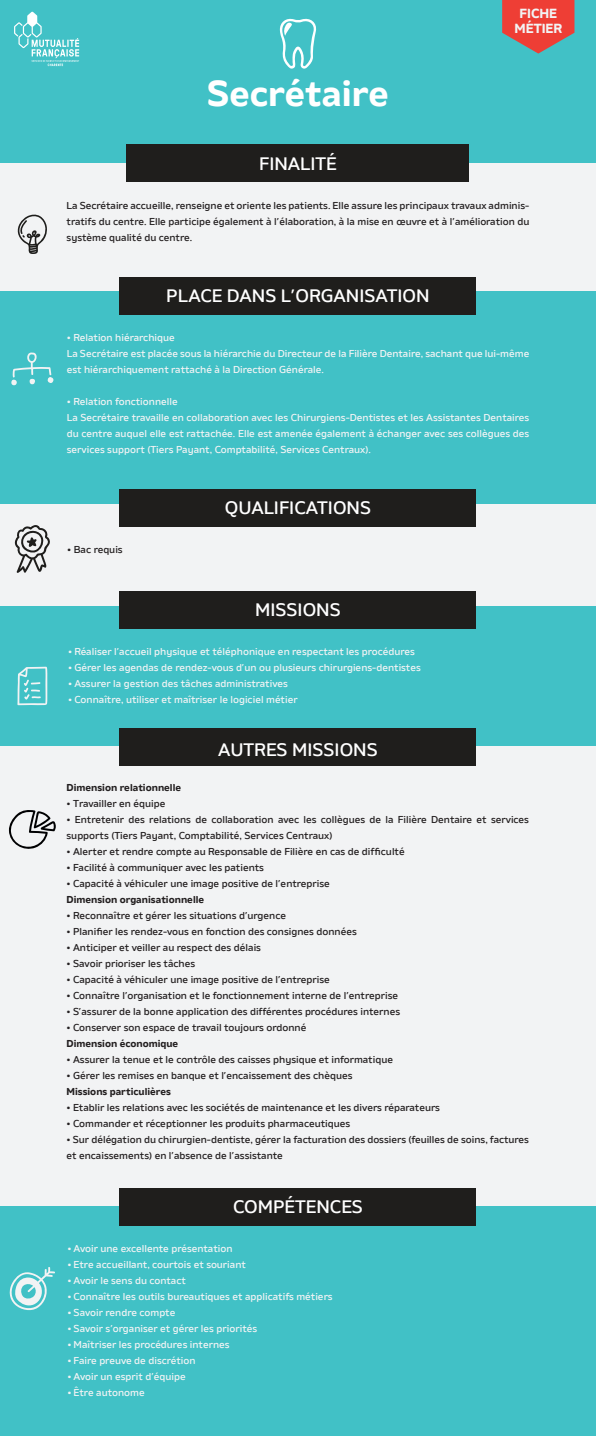
<style>
.page{position:relative;width:596px;height:1436px;background:#fff}
.page>*{position:absolute;margin:0;border:0;box-sizing:border-box;transform-origin:0 0}
.t1{font:36px "Amino Regular 13";color:#fff}
.t2{font:18px "Amino Regular 5";color:#fff}
.t3{font:13.2px/15px "Amino Regular 13";color:#f2f3f4;text-align:center}
.t4{font:10px/16px "Amino Regular 5";color:#231f20}
.t5{font:10px/16px "Amino Regular 5";color:#f2f3f4}
.t6{font:10px "Amino Regular 13";color:#231f20}
</style>
<div class="page">
<div style="left:0;top:0;width:595px;height:164px;background:#41c1c6"></div>
<div style="left:0;top:163px;width:595px;height:161px;background:#f2f3f4"></div>
<div style="left:126px;top:145px;width:343px;height:37px;background:#1f1e1c"></div>
<div style="left:0;top:291px;width:595px;height:265px;background:#41c1c6"></div>
<div style="left:120px;top:278px;width:356px;height:37px;background:#1f1e1c"></div>
<div style="left:0;top:504px;width:595px;height:109px;background:#f2f3f4"></div>
<div style="left:120px;top:489px;width:356px;height:37px;background:#1f1e1c"></div>
<div style="left:0;top:606px;width:595px;height:159px;background:#41c1c6"></div>
<div style="left:120px;top:591px;width:356px;height:37px;background:#1f1e1c"></div>
<div style="left:0;top:746px;width:595px;height:467px;background:#f2f3f4"></div>
<div style="left:120px;top:728px;width:356px;height:37px;background:#1f1e1c"></div>
<div style="left:0;top:1206px;width:595px;height:230px;background:#41c1c6"></div>
<div style="left:120px;top:1188px;width:356px;height:37px;background:#1f1e1c"></div>
<svg style="left:502px;top:0;width:72px;height:54px"></svg>
<svg style="left:17px;top:214px;width:30px;height:40px"></svg>
<svg style="left:11px;top:352px;width:42px;height:34px"></svg>
<svg style="left:17px;top:667px;width:30px;height:38px"></svg>
<svg style="left:15px;top:525px;width:35px;height:48px"></svg>
<svg style="left:9px;top:1267px;width:46px;height:44px"></svg>
<svg style="left:9px;top:810px;width:47px;height:39px"></svg>
<svg style="left:14px;top:12px;width:65px;height:54px"></svg>
<svg style="left:279px;top:18px;width:38px;height:51px"></svg>
<h1 class="t1" style="left:207px;top:70px;width:183px">Secrétaire</h1>
<h3 class="t3" style="left:514px;top:5px;width:49px">FICHE<br>MÉTIER</h3>
<h2 class="t2" style="left:259px;top:153px;width:79px">FINALITÉ</h2>
<p class="t4" style="left:67px;top:197px;width:464px;text-align:justify">La Secrétaire accueille, renseigne et oriente les patients. Elle assure les principaux travaux adminis&shy;tratifs du centre. Elle participe également à l’élaboration, à la mise en œuvre et à l’amélioration du système qualité du centre.</p>
<h2 class="t2" style="left:166px;top:285px;width:265px">PLACE DANS L’ORGANISATION</h2>
<p class="t5" style="left:67px;top:329px;width:464px">• Relation hiérarchique<br>La Secrétaire est placée sous la hiérarchie du Directeur de la Filière Dentaire, sachant que lui-même est hiérarchiquement rattaché à la Direction Générale.</p>
<p class="t5" style="left:67px;top:393px;width:464px">• Relation fonctionnelle<br>La Secrétaire travaille en collaboration avec les Chirurgiens-Dentistes et les Assistantes Dentaires du centre auquel elle est rattachée. Elle est amenée également à échanger avec ses collègues des services support (Tiers Payant, Comptabilité, Services Centraux).</p>
<p class="t4" style="left:67px;top:541px;width:57px">• Bac requis</p>
<h2 class="t2" style="left:225px;top:496px;width:148px">QUALIFICATIONS</h2>
<h2 class="t2" style="left:255px;top:598px;width:87px">MISSIONS</h2>
<p class="t5" style="left:68px;top:643px;width:348px">• Réaliser l’accueil physique et téléphonique en respectant les procédures</p>
<p class="t5" style="left:68px;top:659px;width:354px">• Gérer les agendas de rendez-vous d’un ou plusieurs chirurgiens-dentistes</p>
<p class="t5" style="left:68px;top:675px;width:221px">• Assurer la gestion des tâches administratives</p>
<p class="t5" style="left:68px;top:691px;width:231px">• Connaître, utiliser et maîtriser le logiciel métier</p>
<h2 class="t2" style="left:218px;top:738px;width:161px">AUTRES MISSIONS</h2>
<p class="t6" style="left:66px;top:781px;width:116px">Dimension relationnelle</p>
<p class="t4" style="left:66px;top:795px;width:100px">• Travailler en équipe</p>
<p class="t4" style="left:66px;top:811px;width:464px">• Entretenir des relations de collaboration avec les collègues de la Filière Dentaire et services supports (Tiers Payant, Comptabilité, Services Centraux)</p>
<p class="t4" style="left:66px;top:843px;width:339px">• Alerter et rendre compte au Responsable de Filière en cas de difficulté</p>
<p class="t4" style="left:66px;top:859px;width:199px">• Facilité à communiquer avec les patients</p>
<p class="t4" style="left:66px;top:875px;width:265px">• Capacité à véhiculer une image positive de l’entreprise</p>
<p class="t6" style="left:66px;top:893px;width:139px">Dimension organisationnelle</p>
<p class="t4" style="left:66px;top:907px;width:221px">• Reconnaître et gérer les situations d’urgence</p>
<p class="t4" style="left:66px;top:923px;width:292px">• Planifier les rendez-vous en fonction des consignes données</p>
<p class="t4" style="left:66px;top:939px;width:196px">• Anticiper et veiller au respect des délais</p>
<p class="t4" style="left:66px;top:955px;width:130px">• Savoir prioriser les tâches</p>
<p class="t4" style="left:66px;top:971px;width:265px">• Capacité à véhiculer une image positive de l’entreprise</p>
<p class="t4" style="left:66px;top:987px;width:333px">• Connaître l’organisation et le fonctionnement interne de l’entreprise</p>
<p class="t4" style="left:66px;top:1003px;width:335px">• S’assurer de la bonne application des différentes procédures internes</p>
<p class="t4" style="left:66px;top:1019px;width:241px">• Conserver son espace de travail toujours ordonné</p>
<p class="t6" style="left:66px;top:1037px;width:113px">Dimension économique</p>
<p class="t4" style="left:66px;top:1051px;width:328px">• Assurer la tenue et le contrôle des caisses physique et informatique</p>
<p class="t4" style="left:66px;top:1067px;width:287px">• Gérer les remises en banque et l’encaissement des chèques</p>
<p class="t6" style="left:66px;top:1085px;width:106px">Missions particulières</p>
<p class="t4" style="left:66px;top:1099px;width:375px">• Etablir les relations avec les sociétés de maintenance et les divers réparateurs</p>
<p class="t4" style="left:66px;top:1115px;width:285px">• Commander et réceptionner les produits pharmaceutiques</p>
<p class="t4" style="left:66px;top:1131px;width:464px">• Sur délégation du chirurgien-dentiste, gérer la facturation des dossiers (feuilles de soins, factures et encaissements) en l’absence de l’assistante</p>
<h2 class="t2" style="left:233px;top:1195px;width:131px">COMPÉTENCES</h2>
<p class="t5" style="left:67px;top:1240px;width:167px">• Avoir une excellente présentation</p>
<p class="t5" style="left:67px;top:1256px;width:180px">• Etre accueillant, courtois et souriant</p>
<p class="t5" style="left:67px;top:1272px;width:120px">• Avoir le sens du contact</p>
<p class="t5" style="left:67px;top:1288px;width:267px">• Connaître les outils bureautiques et applicatifs métiers</p>
<p class="t5" style="left:67px;top:1304px;width:109px">• Savoir rendre compte</p>
<p class="t5" style="left:67px;top:1320px;width:191px">• Savoir s’organiser et gérer les priorités</p>
<p class="t5" style="left:67px;top:1336px;width:164px">• Maîtriser les procédures internes</p>
<p class="t5" style="left:67px;top:1352px;width:130px">• Faire preuve de discrétion</p>
<p class="t5" style="left:67px;top:1368px;width:120px">• Avoir un esprit d’équipe</p>
<p class="t5" style="left:67px;top:1384px;width:79px">• Être autonome</p>
</div>
